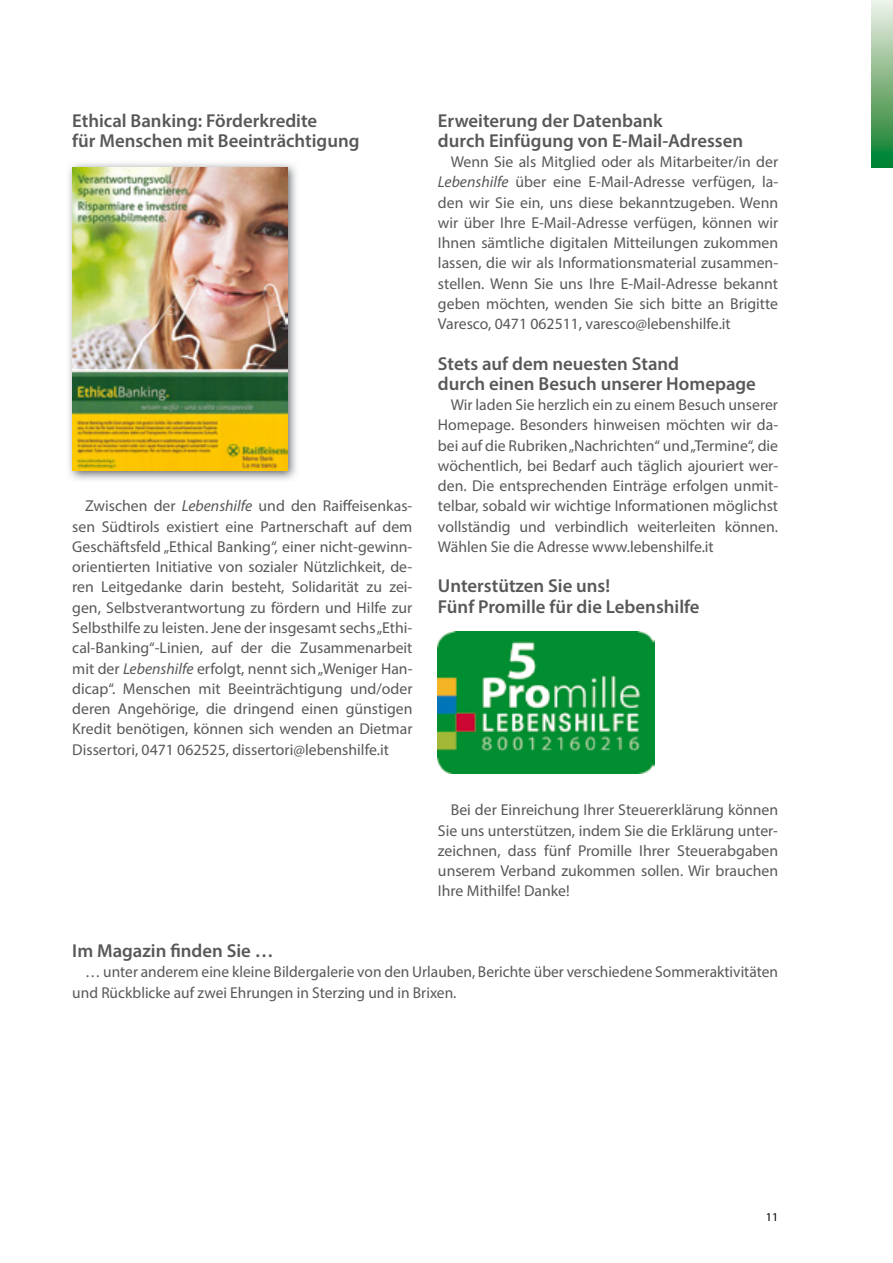
<style>
.page{position:relative;width:893px;height:1263px;background:#fff}
.page>*{position:absolute;margin:0;border:0;box-sizing:border-box;transform-origin:0 0}
.t1{font:600 18.75px/20.2px "Myriad Pro";color:#58585a}
.t2{font:15.75px/20.2px "Myriad Pro";color:#58585a;text-align:justify}
.t3{font:12px "Myriad Pro";color:#000}
.s1{font-style:italic}
</style>
<div class="page">
<svg style="left:872px;top:0;width:21px;height:168px;background:#7db584"></svg>
<img style="left:438px;top:631px;width:217px;height:142px">
<img style="left:69px;top:163px;width:228px;height:317px">
<img style="left:72px;top:167px;width:215px;height:304px">
<p class="t1" style="left:72px;top:110px;width:289px">Ethical Banking: Förderkredite<br>für Menschen mit Beeinträchtigung</p>
<p class="t2" style="left:72px;top:496px;width:342px;text-indent:13px">Zwischen der <span class="s1">Lebenshilfe</span> und den Raiffeisenkas&shy;sen Südtirols existiert eine Partnerschaft auf dem Geschäftsfeld „Ethical Banking“, einer nicht-gewinn&shy;orientierten Initiative von sozialer Nützlichkeit, de&shy;ren Leitgedanke darin besteht, Solidarität zu zei&shy;gen, Selbstverantwortung zu fördern und Hilfe zur Selbsthilfe zu leisten. Jene der insgesamt sechs „Ethi&shy;cal-Banking“-Linien, auf der die Zusammenarbeit mit der <span class="s1">Lebenshilfe</span> erfolgt, nennt sich „Weniger Han&shy;dicap“. Menschen mit Beeinträchtigung und/oder deren Angehörige, die dringend einen günstigen Kredit benötigen, können sich wenden an Dietmar Dissertori, 0471 062525, dissertori@lebenshilfe.it</p>
<p class="t1" style="left:438px;top:110px;width:307px">Erweiterung der Datenbank<br>durch Einfügung von E-Mail-Adressen</p>
<p class="t2" style="left:438px;top:151px;width:342px;text-indent:13px">Wenn Sie als Mitglied oder als Mitarbeiter/in der <span class="s1">Lebenshilfe</span> über eine E-Mail-Adresse verfügen, la&shy;den wir Sie ein, uns diese bekanntzugeben. Wenn wir über Ihre E-Mail-Adresse verfügen, können wir Ihnen sämtliche digitalen Mitteilungen zukommen lassen, die wir als Informationsmaterial zusammen&shy;stellen. Wenn Sie uns Ihre E-Mail-Adresse bekannt geben möchten, wenden Sie sich bitte an Brigitte Varesco, 0471 062511, varesco@lebenshilfe.it</p>
<p class="t1" style="left:438px;top:353px;width:319px">Stets auf dem neuesten Stand<br>durch einen Besuch unserer Homepage</p>
<p class="t2" style="left:438px;top:394px;width:342px;text-indent:13px">Wir laden Sie herzlich ein zu einem Besuch unserer Homepage. Besonders hinweisen möchten wir da&shy;bei auf die Rubriken „Nachrichten“ und „Termine“, die wöchentlich, bei Bedarf auch täglich ajouriert wer&shy;den. Die entsprechenden Einträge erfolgen unmit&shy;telbar, sobald wir wichtige Informationen möglichst vollständig und verbindlich weiterleiten können.<br>Wählen Sie die Adresse www.lebenshilfe.it</p>
<p class="t1" style="left:438px;top:575px;width:263px">Unterstützen Sie uns!<br>Fünf Promille für die Lebenshilfe</p>
<p class="t2" style="left:438px;top:799px;width:342px;text-indent:13px">Bei der Einreichung Ihrer Steuererklärung können Sie uns unterstützen, indem Sie die Erklärung unter&shy;zeichnen, dass fünf Promille Ihrer Steuerabgaben unserem Verband zukommen sollen. Wir brauchen Ihre Mithilfe! Danke!</p>
<p class="t1" style="left:72px;top:940px;width:203px">Im Magazin finden Sie …</p>
<p class="t2" style="left:72px;top:961px;width:707px;text-indent:13px">… unter anderem eine kleine Bildergalerie von den Urlauben, Berichte über verschiedene Sommeraktivitäten und Rückblicke auf zwei Ehrungen in Sterzing und in Brixen.</p>
<p class="t3" style="left:766px;top:1209px;width:14px">11</p>
</div>
